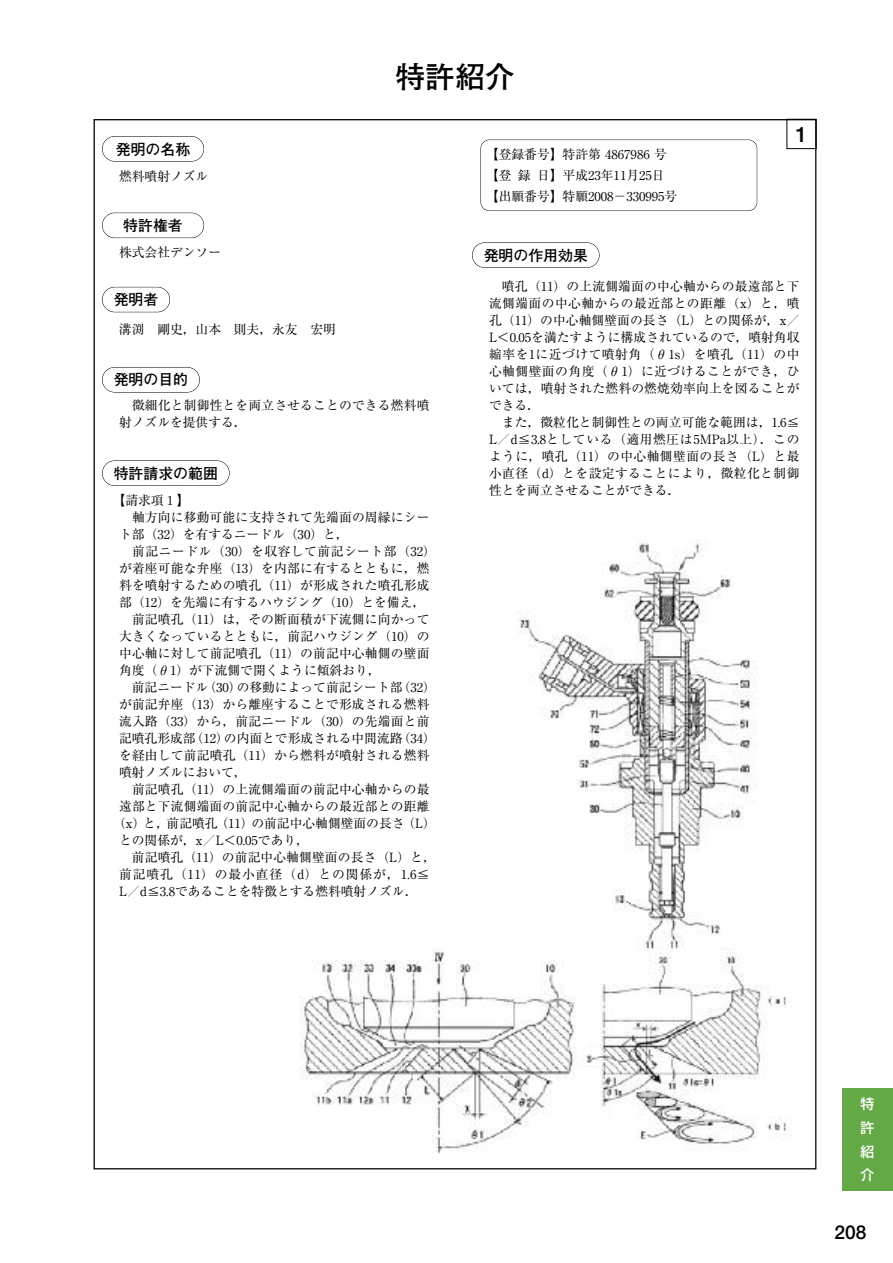
<style>
.page{position:relative;width:893px;height:1263px;background:#fff}
.page>*{position:absolute;margin:0;border:0;box-sizing:border-box;transform-origin:0 0}
.t1{font:700 29.7px "Futo Go B101";color:#000}
.t2{font:700 21.3px "Futo Go B101";color:#000}
.t3{font:700 19.2px "Futo Go B101";color:#000}
.t4{font:700 14.85px "Futo Go B101";color:#000}
.t5{font:500 13.8px/23.7px "Shin Go";color:#fff;text-align:justify}
.t6{font:12.75px/17px "Ryumin";letter-spacing:.015em;color:#000}
.t7{font:12.75px "Ryumin";letter-spacing:.075em;color:#000}
.t8{font:12.75px "Ryumin";letter-spacing:.04em;color:#000}
.s1{font-family:"Hira Min Pro W3"}
</style>
<div class="page">
<img style="left:300px;top:540px;width:488px;height:613px">
<div style="left:842px;top:1089px;width:51px;height:102px;background:#63a945"></div>
<div style="left:102px;top:136px;width:102px;height:26px;border:1px solid #000;border-radius:13px"></div>
<div style="left:102px;top:367px;width:98px;height:25px;border:1px solid #000;border-radius:13px"></div>
<div style="left:102px;top:460px;width:128px;height:26px;border:1px solid #000;border-radius:13px"></div>
<div style="left:787px;top:119px;width:29px;height:30px;border:1px solid #000"></div>
<div style="left:102px;top:287px;width:68px;height:25px;border:1px solid #000;border-radius:13px"></div>
<div style="left:472px;top:242px;width:128px;height:26px;border:1px solid #000;border-radius:13px"></div>
<div style="left:480px;top:140px;width:277px;height:71px;border:1px solid #000;border-radius:9px"></div>
<div style="left:102px;top:213px;width:102px;height:25px;border:1px solid #000;border-radius:13px"></div>
<p class="t4" style="left:116px;top:140px;width:76px">発明の名称</p>
<p class="t6" style="left:119px;top:167px;width:91px">燃料噴射ノズル</p>
<p class="t4" style="left:123px;top:217px;width:61px">特許権者</p>
<p class="t6" style="left:119px;top:244px;width:104px">株式会社デンソー</p>
<h1 class="t1" style="left:395px;top:60px;width:121px">特許紹介</h1>
<p class="t6" style="left:486px;top:143px;width:193px;line-height:21.3px">【登録番号】特許第 4867986 号【登録日】平成23年11月25日【出願番号】特願2008<span class="s1">－</span>330995号</p>
<p class="t4" style="left:484px;top:247px;width:106px">発明の作用効果</p>
<h2 class="t2" style="left:796px;top:121px;width:13px">1</h2>
<p class="t4" style="left:114px;top:291px;width:46px">発明者</p>
<p class="t6" style="left:119px;top:320px;width:218px">溝渕 剛史，山本 則夫，永友 宏明</p>
<p class="t4" style="left:114px;top:371px;width:76px">発明の目的</p>
<p class="t6" style="left:119px;top:396px;width:312px;text-indent:13px">微細化と制御性とを両立させることのできる燃料噴射ノズルを提供する．</p>
<p class="t4" style="left:114px;top:465px;width:106px">特許請求の範囲</p>
<p class="t6" style="left:113px;top:492px;width:78px">【請求項１】</p>
<p class="t6" style="left:132px;top:509px;width:299px">軸方向に移動可能に支持されて先端面の周縁にシー</p>
<p class="t6" style="left:119px;top:526px;width:231px">ト部（32）を有するニードル（30）と，</p>
<p class="t8" style="left:132px;top:544px;width:305px">前記ニードル（30）を収容して前記シート部（32）</p>
<p class="t6" style="left:119px;top:560px;width:312px">が着座可能な弁座（13）を内部に有するとともに，燃</p>
<p class="t6" style="left:119px;top:577px;width:312px">料を噴射するための噴孔（11）が形成された噴孔形成</p>
<p class="t6" style="left:119px;top:594px;width:308px">部（12）を先端に有するハウジング（10）とを備え，</p>
<p class="t6" style="left:132px;top:611px;width:299px">前記噴孔（11）は，その断面積が下流側に向かって</p>
<p class="t6" style="left:119px;top:628px;width:312px">大きくなっているとともに，前記ハウジング（10）の</p>
<p class="t6" style="left:119px;top:645px;width:312px">中心軸に対して前記噴孔（11）の前記中心軸側の壁面</p>
<p class="t6" style="left:119px;top:662px;width:263px">角度（θ1）が下流側で開くように傾斜おり，</p>
<p class="t6" style="left:132px;top:679px;width:306px">前記ニードル（30）の移動によって前記シート部（32）</p>
<p class="t6" style="left:119px;top:696px;width:312px">が前記弁座（13）から離座することで形成される燃料</p>
<p class="t6" style="left:119px;top:713px;width:312px">流入路（33）から，前記ニードル（30）の先端面と前</p>
<p class="t6" style="left:119px;top:730px;width:318px">記噴孔形成部（12）の内面とで形成される中間流路（34）</p>
<p class="t6" style="left:119px;top:747px;width:312px">を経由して前記噴孔（11）から燃料が噴射される燃料</p>
<p class="t6" style="left:119px;top:764px;width:129px">噴射ノズルにおいて，</p>
<p class="t6" style="left:132px;top:781px;width:299px">前記噴孔（11）の上流側端面の前記中心軸からの最</p>
<p class="t6" style="left:119px;top:798px;width:312px">遠部と下流側端面の前記中心軸からの最近部との距離</p>
<p class="t6" style="left:113px;top:815px;width:325px">（x）と，前記噴孔（11）の前記中心軸側壁面の長さ（L）</p>
<p class="t6" style="left:119px;top:832px;width:191px">との関係が，x／L＜0.05であり，</p>
<p class="t6" style="left:132px;top:849px;width:305px">前記噴孔（11）の前記中心軸側壁面の長さ（L）と，</p>
<p class="t7" style="left:119px;top:867px;width:312px">前記噴孔（11）の最小直径（d）との関係が，1.6≦</p>
<p class="t6" style="left:119px;top:883px;width:300px">L／d≦3.8であることを特徴とする燃料噴射ノズル．</p>
<p class="t6" style="left:489px;top:278px;width:312px;text-align:justify;text-indent:13px">噴孔（11）の上流側端面の中心軸からの最遠部と下流側端面の中心軸からの最近部との距離（x）と，噴孔（11）の中心軸側壁面の長さ（L）との関係が，x／L＜0.05を満たすように構成されているので，噴射角収縮率を1に近づけて噴射角（θ1s）を噴孔（11）の中心軸側壁面の角度（θ1）に近づけることができ，ひいては，噴射された燃料の燃焼効率向上を図ることができる．</p>
<p class="t6" style="left:489px;top:414px;width:312px;text-align:justify;text-indent:13px">また，微粒化と制御性との両立可能な範囲は，1.6≦ L／d≦3.8としている（適用燃圧は5MPa以上）．このように，噴孔（11）の中心軸側壁面の長さ（L）と最小直径（d）とを設定することにより，微粒化と制御性とを両立させることができる．</p>
<p class="t5" style="left:860px;top:1091px;width:15px">特許紹介</p>
<h3 class="t3" style="left:834px;top:1221px;width:33px">208</h3>
</div>
